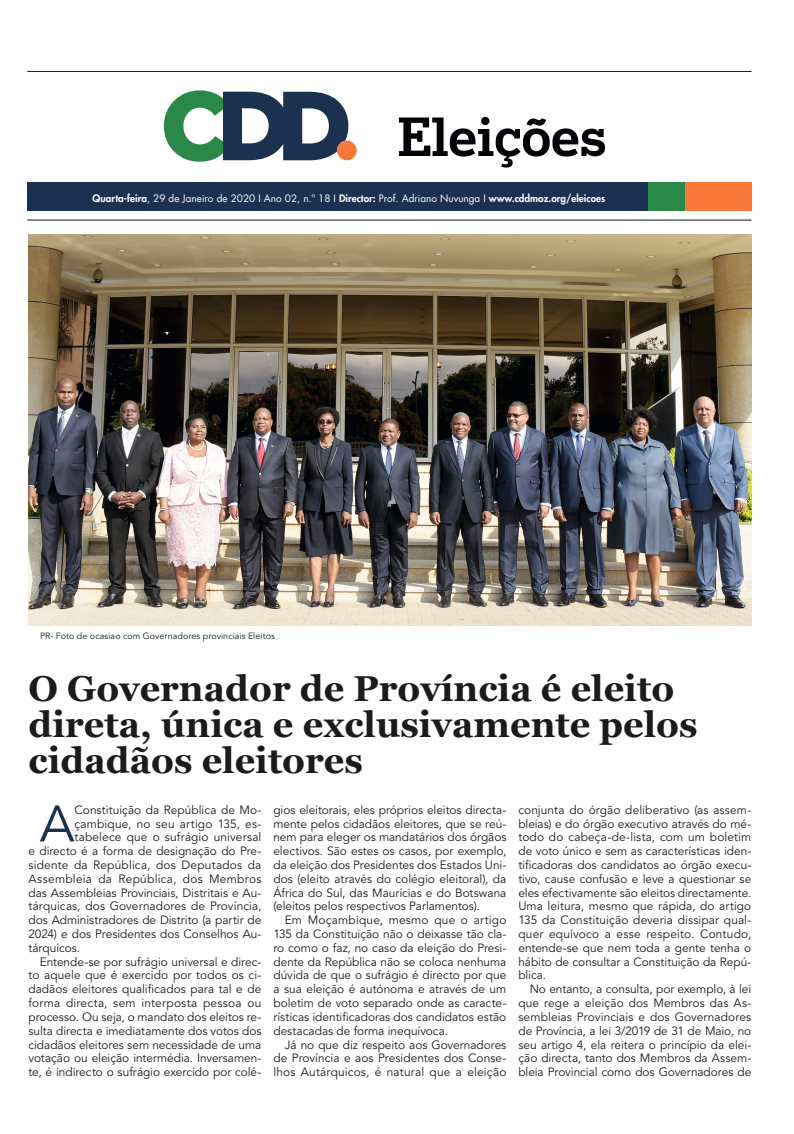
<style>
.page{position:relative;width:794px;height:1134px;background:#fff}
.page>*{position:absolute;margin:0;border:0;box-sizing:border-box;transform-origin:0 0}
.t1{font:500 52.1px "Popular";color:#020307}
.t2{font:51px "Avenir LT Std";color:#1a3151}
.t3{font:700 36px/36px "Georgia";color:#1c1b1c}
.t4{font:12px/13.8px "Avenir LT Std";color:#1c1b1c;text-align:justify}
.t5{font:12px "Avenir LT Std";letter-spacing:.025em;color:#1c1b1c}
.t6{font:10px "Futura LT";color:#fff}
.t7{font:9px "Avenir LT Std";letter-spacing:.01em;color:#1c1b1c}
.s1{font-weight:800}
</style>
<div class="page">
<div style="left:27px;top:182px;width:724px;height:29px;background:#1a3151"></div>
<hr style="left:27px;top:71px;width:724px;height:1px;background:#1c1b1c">
<hr style="left:27px;top:220px;width:724px;height:1px;background:#1c1b1c">
<svg style="left:164px;top:90px;width:193px;height:72px"></svg>
<div style="left:648px;top:182px;width:103px;height:29px;background:#f77837"></div>
<div style="left:648px;top:182px;width:37px;height:29px;background:#2a8948"></div>
<img style="left:29px;top:234px;width:722px;height:391px">
<p class="t1" style="left:398px;top:102px;width:210px">Eleições</p>
<p class="t6" style="left:92px;top:192px;width:514px"><span class="s1">Quarta-feira</span>, 29 de Janeiro de 2020 I Ano 02, n.º 18 I <span class="s1">Director:</span> Prof. Adriano Nuvunga I <span class="s1">www.cddmoz.org/eleicoes</span></p>
<p class="t7" style="left:40px;top:630px;width:236px">PR- Foto de ocasiao com Governadores provinciais Eleitos</p>
<p class="t3" style="left:29px;top:671px;width:670px">O Governador de Província é eleito direta, única e exclusivamente pelos cidadãos eleitores</p>
<p class="t2" style="left:40px;top:794px;width:36px">A</p>
<p class="t4" style="left:74px;top:803px;width:188px">Constituição da República de Mo-</p>
<p class="t4" style="left:273px;top:803px;width:234px">gios eleitorais, eles próprios eleitos directa&shy;mente pelos cidadãos eleitores, que se reú&shy;nem para eleger os mandatários dos órgãos electivos. São estes os casos, por exemplo, da eleição dos Presidentes dos Estados Uni&shy;dos (eleito através do colégio eleitoral), da África do Sul, das Maurícias e do Botswana (eleitos pelos respectivos Parlamentos).</p>
<p class="t4" style="left:273px;top:913px;width:234px;text-indent:11px">Em Moçambique, mesmo que o artigo 135 da Constituição não o deixasse tão cla&shy;ro como o faz, no caso da eleição do Presi&shy;dente da República não se coloca nenhuma dúvida de que o sufrágio é directo por que a sua eleição é autónoma e através de um boletim de voto separado onde as caracte&shy;rísticas identificadoras dos candidatos estão destacadas de forma inequívoca.</p>
<p class="t4" style="left:273px;top:1038px;width:234px;text-indent:11px">Já no que diz respeito aos Governadores de Província e aos Presidentes dos Conse&shy;lhos Autárquicos, é natural que a eleição</p>
<p class="t4" style="left:518px;top:803px;width:234px">conjunta do órgão deliberativo (as assem&shy;bleias) e do órgão executivo através do mé&shy;todo do cabeça-de-lista, com um boletim de voto único e sem as características iden&shy;tificadoras dos candidatos ao órgão execu&shy;tivo, cause confusão e leve a questionar se eles efectivamente são eleitos directamente.<br>Uma leitura, mesmo que rápida, do artigo 135 da Constituição deveria dissipar qual&shy;quer equívoco a esse respeito. Contudo, entende-se que nem toda a gente tenha o hábito de consultar a Constituição da Repú&shy;blica.</p>
<p class="t4" style="left:518px;top:982px;width:234px;text-indent:11px">No entanto, a consulta, por exemplo, à lei que rege a eleição dos Membros das As&shy;sembleias Provinciais e dos Governadores de Província, a lei 3/2019 de 31 de Maio, no seu artigo 4, ela reitera o princípio da elei&shy;ção directa, tanto dos Membros da Assem&shy;bleia Provincial como dos Governadores de</p>
<p class="t4" style="left:74px;top:817px;width:188px">çambique, no seu artigo 135, es-</p>
<p class="t4" style="left:74px;top:831px;width:188px">tabelece que o sufrágio universal</p>
<p class="t4" style="left:28px;top:844px;width:234px">e directo é a forma de designação do Pre-</p>
<p class="t4" style="left:28px;top:858px;width:234px">sidente da República, dos Deputados da</p>
<p class="t5" style="left:28px;top:872px;width:234px">Assembleia da República, dos Membros</p>
<p class="t4" style="left:28px;top:886px;width:234px">das Assembleias Provinciais, Distritais e Au-</p>
<p class="t4" style="left:28px;top:900px;width:234px">tárquicas, dos Governadores de Província,</p>
<p class="t4" style="left:28px;top:913px;width:234px">dos Administradores de Distrito (a partir de</p>
<p class="t4" style="left:28px;top:927px;width:234px">2024) e dos Presidentes dos Conselhos Au-</p>
<p class="t4" style="left:28px;top:941px;width:53px">tárquicos.</p>
<p class="t4" style="left:28px;top:955px;width:234px;text-indent:11px">Entende-se por sufrágio universal e direc&shy;to aquele que é exercido por todos os ci&shy;dadãos eleitores qualificados para tal e de forma directa, sem interposta pessoa ou processo. Ou seja, o mandato dos eleitos re&shy;sulta directa e imediatamente dos votos dos cidadãos eleitores sem necessidade de uma votação ou eleição intermédia. Inversamen&shy;te, é indirecto o sufrágio exercido por colé-</p>
</div>
